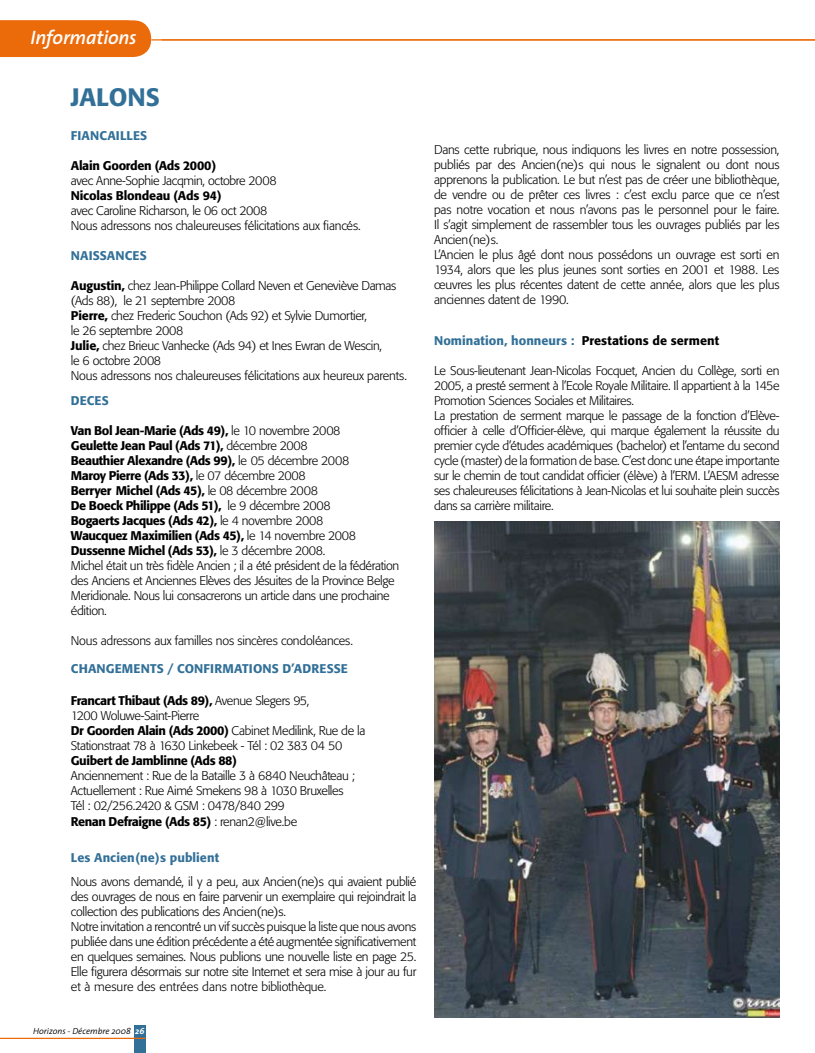
<style>
.page{position:relative;width:815px;height:1053px;background:#fff}
.page>*{position:absolute;margin:0;border:0;box-sizing:border-box;transform-origin:0 0}
.t1{font:500 25px "Formata";letter-spacing:-.005em;color:#327098}
.t2{font:italic 600 19.5px "The Sans";letter-spacing:-.01em;color:#fff}
.t3{font:300 12.5px/15px "Formata";letter-spacing:-.025em;color:#000}
.t4{font:500 12.5px "Formata";letter-spacing:.01em;color:#327098}
.t5{font:500 12.5px "Formata";letter-spacing:-.025em;color:#000}
.t6{font:italic 300 8.75px "The Sans";color:#000}
.s1{font-weight:500}
.s2{font-weight:700;color:#fff}
.s3{color:#000}
</style>
<div class="page">
<div style="left:134px;top:1025px;width:11px;height:27px;background:#327098"></div>
<hr style="left:0;top:1037px;width:146px;height:1px;background:#eb6b0a">
<hr style="left:151px;top:39px;width:664px;height:1px;background:#eb6b0a">
<div style="left:0;top:20px;width:151px;height:37px;background:#eb6b0a"></div>
<img style="left:434px;top:521px;width:346px;height:496px">
<h2 class="t2" style="left:24px;top:22px;width:108px">Informations</h2>
<h2 class="t2" style="left:30px;top:22px;width:108px">Informations</h2>
<h1 class="t1" style="left:71px;top:82px;width:91px">JALONS</h1>
<p class="t4" style="left:71px;top:128px;width:78px">FIANCAILLES</p>
<p class="t5" style="left:71px;top:158px;width:147px">Alain Goorden (Ads 2000)</p>
<p class="t3" style="left:71px;top:173px;width:207px">avec Anne-Sophie Jacqmin, octobre 2008</p>
<p class="t5" style="left:71px;top:188px;width:152px">Nicolas Blondeau (Ads 94)</p>
<p class="t3" style="left:71px;top:203px;width:291px">avec Caroline Richarson, le 06 oct 2008<br>Nous adressons nos chaleureuses félicitations aux fiancés.</p>
<p class="t4" style="left:71px;top:248px;width:77px">NAISSANCES</p>
<p class="t3" style="left:71px;top:278px;width:338px"><span class="s1">Augustin,</span> chez Jean-Philippe Collard Neven et Geneviève Damas (Ads 88), le 21 septembre 2008<br><span class="s1">Pierre,</span> chez Frederic Souchon (Ads 92) et Sylvie Dumortier,<br>le 26 septembre 2008<br><span class="s1">Julie,</span> chez Brieuc Vanhecke (Ads 94) et Ines Ewran de Wescin,<br>le 6 octobre 2008<br>Nous adressons nos chaleureuses félicitations aux heureux parents.</p>
<p class="t4" style="left:71px;top:393px;width:39px">DECES</p>
<p class="t3" style="left:71px;top:423px;width:330px"><span class="s1">Van Bol Jean-Marie (Ads 49),</span> le 10 novembre 2008<br><span class="s1">Geulette Jean Paul (Ads 71),</span> décembre 2008<br><span class="s1">Beauthier Alexandre (Ads 99),</span> le 05 décembre 2008<br><span class="s1">Maroy Pierre (Ads 33),</span> le 07 décembre 2008<br><span class="s1">Berryer Michel (Ads 45),</span> le 08 décembre 2008<br><span class="s1">De Boeck Philippe (Ads 51),</span> le 9 décembre 2008<br><span class="s1">Bogaerts Jacques (Ads 42),</span> le 4 novembre 2008<br><span class="s1">Waucquez Maximilien (Ads 45),</span> le 14 novembre 2008<br><span class="s1">Dussenne Michel (Ads 53),</span> le 3 décembre 2008.<br>Michel était un très fidèle Ancien ; il a été président de la fédération des Anciens et Anciennes Elèves des Jésuites de la Province Belge Meridionale. Nous lui consacrerons un article dans une prochaine édition.</p>
<p class="t3" style="left:71px;top:633px;width:284px">Nous adressons aux familles nos sincères condoléances.</p>
<p class="t4" style="left:71px;top:660px;width:279px">CHANGEMENTS / CONFIRMATIONS D’ADRESSE</p>
<p class="t3" style="left:71px;top:693px;width:296px"><span class="s1">Francart Thibaut (Ads 89),</span> Avenue Slegers 95,<br>1200 Woluwe-Saint-Pierre<br><span class="s1">Dr Goorden Alain (Ads 2000)</span> Cabinet Medilink, Rue de la Stationstraat 78 à 1630 Linkebeek - Tél : 02 383 04 50</p>
<p class="t5" style="left:71px;top:753px;width:168px">Guibert de Jamblinne (Ads 88)</p>
<p class="t3" style="left:71px;top:768px;width:286px">Anciennement : Rue de la Bataille 3 à 6840 Neuchâteau ; Actuellement : Rue Aimé Smekens 98 à 1030 Bruxelles Tél : 02/256.2420 &amp; GSM : 0478/840 299<br><span class="s1">Renan Defraigne (Ads 85)</span> : renan2@live.be</p>
<p class="t4" style="left:71px;top:849px;width:150px">Les Ancien(ne)s publient</p>
<p class="t3" style="left:71px;top:873px;width:347px">Nous avons demandé, il y a peu, aux Ancien(ne)s qui avaient publié des ouvrages de nous en faire parvenir un exemplaire qui rejoindrait la collection des publications des Ancien(ne)s.<br>Notre invitation a rencontré un vif succès puisque la liste que nous avons publiée dans une édition précédente a été augmentée significativement en quelques semaines. Nous publions une nouvelle liste en page 25.<br>Elle figurera désormais sur notre site Internet et sera mise à jour au fur et à mesure des entrées dans notre bibliothèque.</p>
<p class="t6" style="left:33px;top:1023px;width:113px">Horizons - Décembre 2008 <span class="s2">26</span></p>
<p class="t3" style="left:434px;top:143px;width:347px">Dans cette rubrique, nous indiquons les livres en notre possession, publiés par des Ancien(ne)s qui nous le signalent ou dont nous apprenons la publication. Le but n’est pas de créer une bibliothèque, de vendre ou de prêter ces livres : c’est exclu parce que ce n’est pas notre vocation et nous n’avons pas le personnel pour le faire.<br>Il s’agit simplement de rassembler tous les ouvrages publiés par les Ancien(ne)s.<br>L’Ancien le plus âgé dont nous possédons un ouvrage est sorti en 1934, alors que les plus jeunes sont sorties en 2001 et 1988. Les œuvres les plus récentes datent de cette année, alors que les plus anciennes datent de 1990.</p>
<p class="t4" style="left:434px;top:333px;width:287px">Nomination, honneurs : <span class="s3">Prestations de serment</span></p>
<p class="t3" style="left:434px;top:363px;width:347px">Le Sous-lieutenant Jean-Nicolas Focquet, Ancien du Collège, sorti en 2005, a presté serment à l’Ecole Royale Militaire. Il appartient à la 145e Promotion Sciences Sociales et Militaires.<br>La prestation de serment marque le passage de la fonction d’Elève&shy;officier à celle d’Officier-élève, qui marque également la réussite du premier cycle d’études académiques (bachelor) et l’entame du second cycle (master) de la formation de base. C’est donc une étape importante sur le chemin de tout candidat officier (élève) à l’ERM. L’AESM adresse ses chaleureuses félicitations à Jean-Nicolas et lui souhaite plein succès dans sa carrière militaire.</p>
</div>
